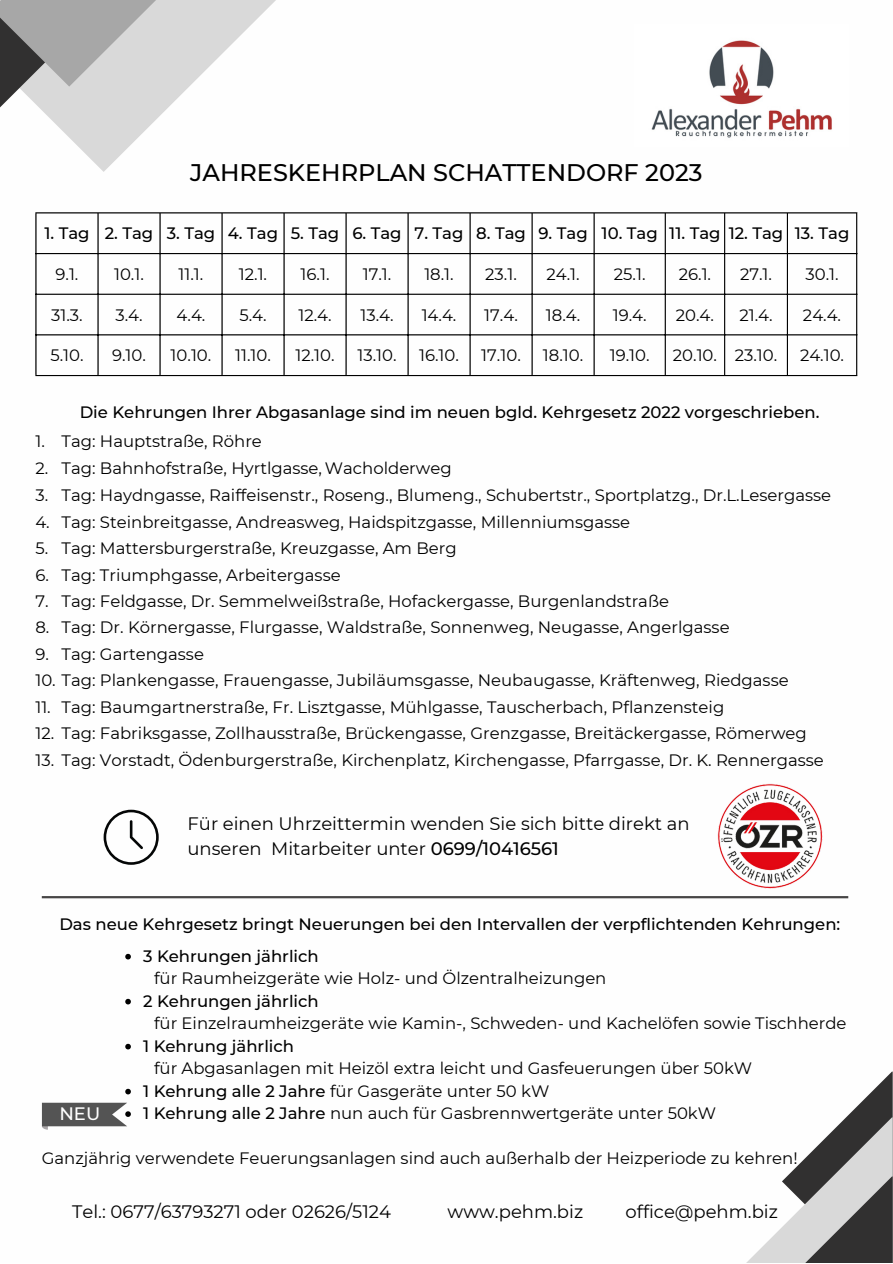
<style>
.page{position:relative;width:893px;height:1264px;background:#fff}
.page>*{position:absolute;margin:0;border:0;box-sizing:border-box;transform-origin:0 0}
.t1{font:500 24px "Montserrat";color:#000}
.t2{font:18px/24.8px "Montserrat";color:#000}
.t3{font:500 18px "Montserrat";color:#fefefe}
.t4{font:16.5px "Montserrat";color:#000}
.t5{font:500 16.5px "Montserrat";color:#000}
.s1{font-weight:500}
</style>
<div class="page">
<svg style="left:70px;top:0;width:206px;height:172px"></svg>
<svg style="left:0;top:0;width:173px;height:138px;background:#bfbfbf"></svg>
<svg style="left:747px;top:1071px;width:145px;height:191px"></svg>
<img style="left:651px;top:40px;width:181px;height:98px">
<hr style="left:35px;top:213px;width:2px;height:162px;background:#000">
<hr style="left:97px;top:213px;width:2px;height:162px;background:#000">
<hr style="left:159px;top:213px;width:1px;height:162px;background:#000">
<hr style="left:221px;top:213px;width:1px;height:162px;background:#000">
<hr style="left:283px;top:213px;width:1px;height:162px;background:#000">
<hr style="left:345px;top:213px;width:1px;height:162px;background:#000">
<hr style="left:407px;top:213px;width:1px;height:162px;background:#000">
<hr style="left:469px;top:213px;width:1px;height:162px;background:#000">
<hr style="left:531px;top:213px;width:1px;height:162px;background:#000">
<hr style="left:593px;top:213px;width:1px;height:162px;background:#000">
<hr style="left:664px;top:213px;width:1px;height:162px;background:#000">
<hr style="left:724px;top:213px;width:1px;height:162px;background:#000">
<hr style="left:786px;top:213px;width:1px;height:162px;background:#000">
<hr style="left:856px;top:213px;width:1px;height:162px;background:#000">
<hr style="left:35px;top:212px;width:822px;height:1px;background:#000">
<hr style="left:35px;top:253px;width:822px;height:1px;background:#000">
<hr style="left:35px;top:294px;width:822px;height:1px;background:#000">
<hr style="left:35px;top:334px;width:822px;height:1px;background:#000">
<hr style="left:35px;top:375px;width:822px;height:1px;background:#000">
<svg style="left:104px;top:809px;width:55px;height:55px"></svg>
<hr style="left:42px;top:896px;width:806px;height:2px;background:#474646">
<img style="left:717px;top:784px;width:106px;height:105px">
<svg style="left:125px;top:953px;width:6px;height:6px"></svg>
<svg style="left:125px;top:998px;width:6px;height:6px"></svg>
<svg style="left:125px;top:1043px;width:6px;height:6px"></svg>
<svg style="left:125px;top:1088px;width:6px;height:6px"></svg>
<svg style="left:42px;top:1102px;width:89px;height:27px"></svg>
<p class="t1" style="left:190px;top:158px;width:514px">JAHRESKEHRPLAN SCHATTENDORF 2023</p>
<p class="t5" style="left:44px;top:223px;width:47px">1. Tag</p>
<p class="t5" style="left:105px;top:223px;width:50px">2. Tag</p>
<p class="t5" style="left:167px;top:223px;width:50px">3. Tag</p>
<p class="t5" style="left:228px;top:223px;width:52px">4. Tag</p>
<p class="t5" style="left:291px;top:223px;width:50px">5. Tag</p>
<p class="t5" style="left:352px;top:223px;width:51px">6. Tag</p>
<p class="t5" style="left:414px;top:223px;width:50px">7. Tag</p>
<p class="t5" style="left:476px;top:223px;width:51px">8. Tag</p>
<p class="t5" style="left:538px;top:223px;width:51px">9. Tag</p>
<p class="t5" style="left:601px;top:223px;width:58px">10. Tag</p>
<p class="t5" style="left:669px;top:223px;width:53px">11. Tag</p>
<p class="t5" style="left:728px;top:223px;width:56px">12. Tag</p>
<p class="t5" style="left:794px;top:223px;width:56px">13. Tag</p>
<p class="t4" style="left:55px;top:264px;width:24px">9.1.</p>
<p class="t4" style="left:114px;top:264px;width:31px">10.1.</p>
<p class="t4" style="left:178px;top:264px;width:26px">11.1.</p>
<p class="t4" style="left:239px;top:264px;width:30px">12.1.</p>
<p class="t4" style="left:300px;top:264px;width:30px">16.1.</p>
<p class="t4" style="left:363px;top:264px;width:30px">17.1.</p>
<p class="t4" style="left:424px;top:264px;width:31px">18.1.</p>
<p class="t4" style="left:485px;top:264px;width:33px">23.1.</p>
<p class="t4" style="left:546px;top:264px;width:35px">24.1.</p>
<p class="t4" style="left:613px;top:264px;width:33px">25.1.</p>
<p class="t4" style="left:678px;top:264px;width:34px">26.1.</p>
<p class="t4" style="left:740px;top:264px;width:33px">27.1.</p>
<p class="t4" style="left:805px;top:264px;width:35px">30.1.</p>
<p class="t4" style="left:51px;top:305px;width:33px">31.3.</p>
<p class="t4" style="left:115px;top:305px;width:29px">3.4.</p>
<p class="t4" style="left:177px;top:305px;width:30px">4.4.</p>
<p class="t4" style="left:239px;top:305px;width:29px">5.4.</p>
<p class="t4" style="left:298px;top:305px;width:35px">12.4.</p>
<p class="t4" style="left:360px;top:305px;width:35px">13.4.</p>
<p class="t4" style="left:421px;top:305px;width:36px">14.4.</p>
<p class="t4" style="left:484px;top:305px;width:35px">17.4.</p>
<p class="t4" style="left:546px;top:305px;width:36px">18.4.</p>
<p class="t4" style="left:612px;top:305px;width:35px">19.4.</p>
<p class="t4" style="left:675px;top:305px;width:40px">20.4.</p>
<p class="t4" style="left:739px;top:305px;width:35px">21.4.</p>
<p class="t4" style="left:802px;top:305px;width:40px">24.4.</p>
<p class="t4" style="left:50px;top:345px;width:35px">5.10.</p>
<p class="t4" style="left:112px;top:345px;width:35px">9.10.</p>
<p class="t4" style="left:171px;top:345px;width:42px">10.10.</p>
<p class="t4" style="left:235px;top:345px;width:37px">11.10.</p>
<p class="t4" style="left:295px;top:345px;width:41px">12.10.</p>
<p class="t4" style="left:357px;top:345px;width:41px">13.10.</p>
<p class="t4" style="left:419px;top:345px;width:41px">16.10.</p>
<p class="t4" style="left:481px;top:345px;width:41px">17.10.</p>
<p class="t4" style="left:543px;top:345px;width:42px">18.10.</p>
<p class="t4" style="left:609px;top:345px;width:41px">19.10.</p>
<p class="t4" style="left:672px;top:345px;width:46px">20.10.</p>
<p class="t4" style="left:734px;top:345px;width:44px">23.10.</p>
<p class="t4" style="left:800px;top:345px;width:46px">24.10.</p>
<p class="t5" style="left:80px;top:402px;width:741px">Die Kehrungen Ihrer Abgasanlage sind im neuen bgld. Kehrgesetz 2022 vorgeschrieben.</p>
<p class="t4" style="left:35px;top:431px;width:11px">1.</p>
<p class="t4" style="left:62px;top:431px;width:202px">Tag: Hauptstraße, Röhre</p>
<p class="t4" style="left:35px;top:457px;width:14px">2.</p>
<p class="t4" style="left:62px;top:457px;width:391px">Tag: Bahnhofstraße, Hyrtlgasse, Wacholderweg</p>
<p class="t4" style="left:35px;top:484px;width:14px">3.</p>
<p class="t4" style="left:62px;top:484px;width:771px">Tag: Haydngasse, Raiffeisenstr., Roseng., Blumeng., Schubertstr., Sportplatzg., Dr.L.Lesergasse</p>
<p class="t4" style="left:35px;top:511px;width:16px">4.</p>
<p class="t4" style="left:62px;top:511px;width:570px">Tag: Steinbreitgasse, Andreasweg, Haidspitzgasse, Millenniumsgasse</p>
<p class="t4" style="left:35px;top:538px;width:14px">5.</p>
<p class="t4" style="left:62px;top:538px;width:396px">Tag: Mattersburgerstraße, Kreuzgasse, Am Berg</p>
<p class="t4" style="left:35px;top:564px;width:15px">6.</p>
<p class="t4" style="left:62px;top:564px;width:280px">Tag: Triumphgasse, Arbeitergasse</p>
<p class="t4" style="left:35px;top:591px;width:15px">7.</p>
<p class="t4" style="left:62px;top:591px;width:608px">Tag: Feldgasse, Dr. Semmelweißstraße, Hofackergasse, Burgenlandstraße</p>
<p class="t4" style="left:35px;top:617px;width:16px">8.</p>
<p class="t4" style="left:62px;top:617px;width:669px">Tag: Dr. Körnergasse, Flurgasse, Waldstraße, Sonnenweg, Neugasse, Angerlgasse</p>
<p class="t4" style="left:35px;top:643px;width:15px">9.</p>
<p class="t4" style="left:62px;top:643px;width:144px">Tag: Gartengasse</p>
<p class="t4" style="left:35px;top:670px;width:754px">10. Tag: Plankengasse, Frauengasse, Jubiläumsgasse, Neubaugasse, Kräftenweg, Riedgasse</p>
<p class="t4" style="left:35px;top:697px;width:17px">11.</p>
<p class="t4" style="left:62px;top:697px;width:664px">Tag: Baumgartnerstraße, Fr. Lisztgasse, Mühlgasse, Tauscherbach, Pflanzensteig</p>
<p class="t4" style="left:35px;top:723px;width:772px">12. Tag: Fabriksgasse, Zollhausstraße, Brückengasse, Grenzgasse, Breitäckergasse, Römerweg</p>
<p class="t4" style="left:35px;top:750px;width:20px">13.</p>
<p class="t4" style="left:62px;top:750px;width:763px">Tag: Vorstadt, Ödenburgerstraße, Kirchenplatz, Kirchengasse, Pfarrgasse, Dr. K. Rennergasse</p>
<p class="t2" style="left:187px;top:811px;width:503px">Für einen Uhrzeittermin wenden Sie sich bitte direkt an unseren Mitarbeiter unter <span class="s1">0699/10416561</span></p>
<p class="t5" style="left:59px;top:914px;width:782px">Das neue Kehrgesetz bringt Neuerungen bei den Intervallen der verpflichtenden Kehrungen:</p>
<p class="t5" style="left:143px;top:945px;width:177px">3 Kehrungen jährlich</p>
<p class="t5" style="left:143px;top:990px;width:177px">2 Kehrungen jährlich</p>
<p class="t5" style="left:143px;top:1035px;width:152px">1 Kehrung jährlich</p>
<p class="t4" style="left:143px;top:1080px;width:407px"><span class="s1">1 Kehrung alle 2 Jahre</span> für Gasgeräte unter 50 kW</p>
<p class="t4" style="left:143px;top:1103px;width:574px"><span class="s1">1 Kehrung alle 2 Jahre</span> nun auch für Gasbrennwertgeräte unter 50kW</p>
<p class="t4" style="left:154px;top:968px;width:454px">für Raumheizgeräte wie Holz- und Ölzentralheizungen</p>
<p class="t4" style="left:154px;top:1013px;width:694px">für Einzelraumheizgeräte wie Kamin-, Schweden- und Kachelöfen sowie Tischherde</p>
<p class="t4" style="left:154px;top:1058px;width:599px">für Abgasanlagen mit Heizöl extra leicht und Gasfeuerungen über 50kW</p>
<p class="t3" style="left:59px;top:1102px;width:42px">NEU</p>
<p class="t4" style="left:42px;top:1147px;width:757px">Ganzjährig verwendete Feuerungsanlagen sind auch außerhalb der Heizperiode zu kehren!</p>
<p class="t2" style="left:72px;top:1198px;width:320px">Tel.: 0677/63793271 oder 02626/5124</p>
<p class="t2" style="left:447px;top:1198px;width:137px">www.pehm.biz</p>
<p class="t2" style="left:625px;top:1198px;width:154px">office@pehm.biz</p>
</div>
